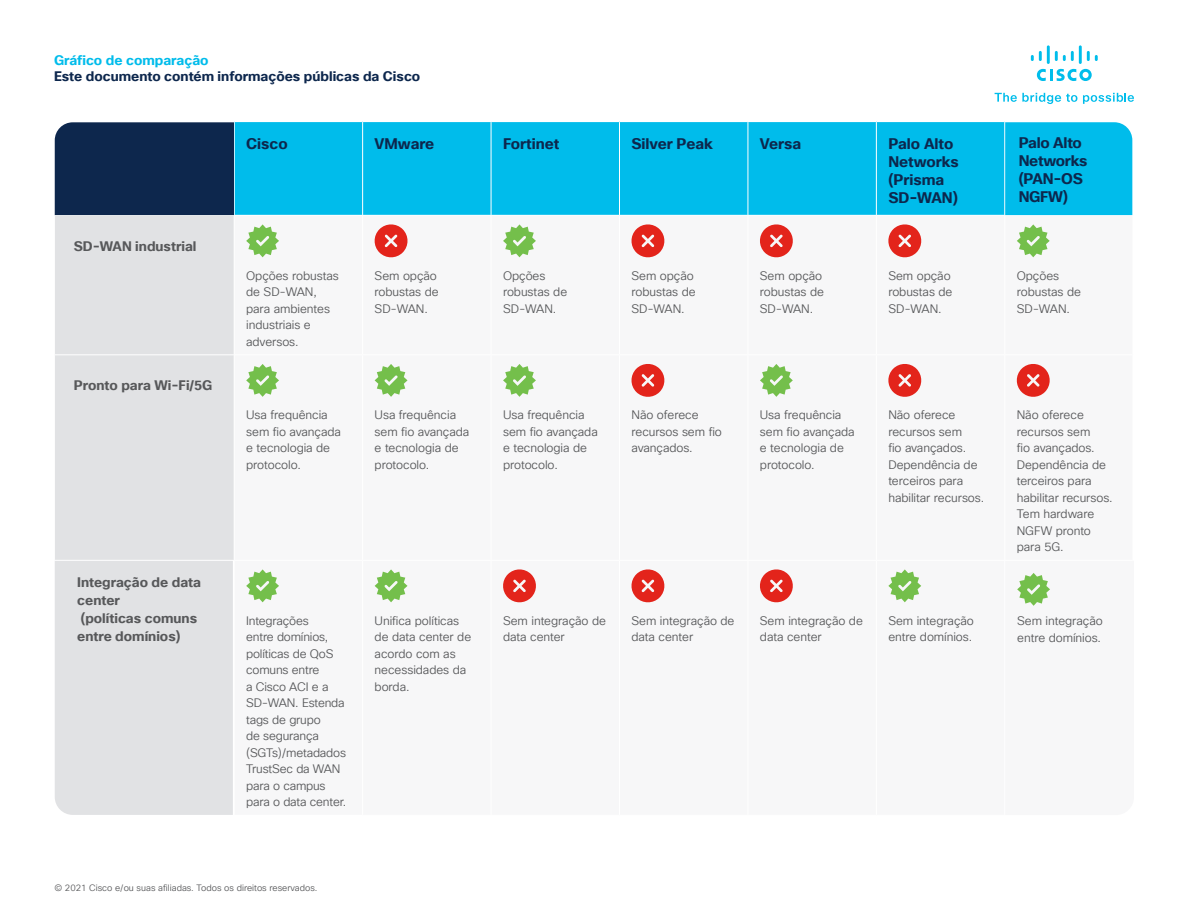
<style>
.page{position:relative;width:1188px;height:918px;background:#fff}
.page>*{position:absolute;margin:0;border:0;box-sizing:border-box;transform-origin:0 0}
.t1{font:700 15px/18px "Cisco Sans TT";color:#0d274d}
.Body{font:700 13.5px/18px "Cisco Sans TT";color:#57585a}
.t2{font:700 13.5px "Cisco Sans TT";color:#0d274d}
.t3{font:700 13.5px "Cisco Sans TT";color:#00bceb}
.Body-2{font:12px/16.5px "Cisco Sans TT Light";letter-spacing:-.005em;color:#57585a}
.t4{font:9px "Cisco Sans TT Light";color:#57585a}
</style>
<div class="page">
<svg style="left:995px;top:93px;width:82px;height:11px"></svg>
<svg style="left:1083px;top:93px;width:51px;height:11px"></svg>
<svg style="left:1037px;top:69px;width:55px;height:12px"></svg>
<svg style="left:1031px;top:51px;width:11px;height:10px"></svg>
<hr style="left:1047px;top:45px;width:3px;height:19px;background:#00bdeb">
<svg style="left:1055px;top:51px;width:19px;height:10px"></svg>
<hr style="left:1079px;top:45px;width:3px;height:19px;background:#00bdeb">
<svg style="left:1087px;top:51px;width:11px;height:10px"></svg>
<div style="left:235px;top:122px;width:769px;height:93px;background:#00bceb"></div>
<div style="left:55px;top:216px;width:179px;height:344px;background:#e1e2e4"></div>
<div style="left:234px;top:215px;width:129px;height:140px;background:#f7f7f8"></div>
<div style="left:234px;top:355px;width:129px;height:205px;background:#f7f7f8"></div>
<div style="left:234px;top:560px;width:129px;height:255px;background:#f7f7f8"></div>
<hr style="left:362px;top:122px;width:1px;height:93px;background:#fff">
<hr style="left:491px;top:122px;width:1px;height:93px;background:#fff">
<hr style="left:619px;top:122px;width:1px;height:93px;background:#fff">
<hr style="left:748px;top:122px;width:1px;height:93px;background:#fff">
<hr style="left:876px;top:122px;width:1px;height:93px;background:#fff">
<hr style="left:234px;top:215px;width:129px;height:1px;background:#fff">
<hr style="left:234px;top:216px;width:1px;height:138px;background:#fff">
<hr style="left:362px;top:216px;width:1px;height:138px;background:#fff">
<hr style="left:54px;top:354px;width:180px;height:1px;background:#fff">
<hr style="left:234px;top:354px;width:129px;height:1px;background:#fff">
<hr style="left:234px;top:355px;width:1px;height:205px;background:#fff">
<hr style="left:362px;top:355px;width:1px;height:205px;background:#fff">
<hr style="left:234px;top:560px;width:129px;height:1px;background:#fff">
<hr style="left:234px;top:561px;width:1px;height:254px;background:#fff">
<hr style="left:362px;top:561px;width:1px;height:254px;background:#fff">
<div style="left:55px;top:122px;width:179px;height:93px;background:#0d274d"></div>
<div style="left:1005px;top:122px;width:127px;height:93px;background:#00bceb"></div>
<svg style="left:246px;top:224px;width:33px;height:33px"></svg>
<svg style="left:374px;top:224px;width:34px;height:34px"></svg>
<svg style="left:503px;top:224px;width:33px;height:33px"></svg>
<svg style="left:631px;top:224px;width:34px;height:34px"></svg>
<svg style="left:759px;top:224px;width:34px;height:34px"></svg>
<svg style="left:888px;top:224px;width:34px;height:34px"></svg>
<svg style="left:1017px;top:224px;width:33px;height:33px"></svg>
<svg style="left:246px;top:364px;width:33px;height:33px"></svg>
<svg style="left:375px;top:364px;width:33px;height:33px"></svg>
<svg style="left:503px;top:364px;width:33px;height:33px"></svg>
<svg style="left:631px;top:363px;width:34px;height:34px"></svg>
<svg style="left:760px;top:364px;width:33px;height:33px"></svg>
<svg style="left:888px;top:363px;width:34px;height:34px"></svg>
<svg style="left:1016px;top:363px;width:34px;height:34px"></svg>
<div style="left:55px;top:561px;width:178px;height:254px;background:#e1e2e4"></div>
<svg style="left:246px;top:569px;width:33px;height:33px"></svg>
<svg style="left:375px;top:569px;width:33px;height:33px"></svg>
<svg style="left:503px;top:569px;width:33px;height:34px"></svg>
<svg style="left:631px;top:569px;width:34px;height:34px"></svg>
<svg style="left:759px;top:569px;width:34px;height:34px"></svg>
<svg style="left:888px;top:569px;width:33px;height:33px"></svg>
<svg style="left:1017px;top:573px;width:33px;height:33px"></svg>
<p class="t3" style="left:54px;top:51px;width:156px">Gráfico de comparação</p>
<p class="t2" style="left:54px;top:67px;width:368px">Este documento contém informações públicas da Cisco</p>
<p class="Body" style="left:74px;top:237px;width:124px">SD-WAN industrial</p>
<p class="Body" style="left:74px;top:377px;width:140px">Pronto para Wi-Fi/5G</p>
<p class="Body" style="left:77px;top:573px;width:125px">Integração de data center<br>(políticas comuns entre domínios)</p>
<p class="t1" style="left:246px;top:135px;width:43px">Cisco</p>
<p class="t1" style="left:375px;top:135px;width:61px">VMware</p>
<p class="t1" style="left:503px;top:135px;width:58px">Fortinet</p>
<p class="t1" style="left:632px;top:135px;width:83px">Silver Peak</p>
<p class="t1" style="left:760px;top:135px;width:43px">Versa</p>
<p class="t1" style="left:888px;top:135px;width:72px">Palo Alto<br>Networks (Prisma<br>SD-WAN)</p>
<p class="t1" style="left:1019px;top:134px;width:70px">Palo Alto<br>Networks (PAN-OS<br>NGFW)</p>
<p class="Body-2" style="left:246px;top:268px;width:94px">Opções robustas de SD-WAN, para ambientes industriais e adversos.</p>
<p class="Body-2" style="left:375px;top:268px;width:66px">Sem opção robustas de<br>SD-WAN.</p>
<p class="Body-2" style="left:503px;top:268px;width:66px">Opções robustas de<br>SD-WAN.</p>
<p class="Body-2" style="left:632px;top:268px;width:66px">Sem opção robustas de<br>SD-WAN.</p>
<p class="Body-2" style="left:760px;top:268px;width:66px">Sem opção robustas de<br>SD-WAN.</p>
<p class="Body-2" style="left:888px;top:268px;width:66px">Sem opção robustas de<br>SD-WAN.</p>
<p class="Body-2" style="left:1017px;top:268px;width:66px">Opções robustas de<br>SD-WAN.</p>
<p class="Body-2" style="left:246px;top:407px;width:96px">Usa frequência sem fio avançada e tecnologia de protocolo.</p>
<p class="Body-2" style="left:375px;top:407px;width:96px">Usa frequência sem fio avançada e tecnologia de protocolo.</p>
<p class="Body-2" style="left:503px;top:407px;width:96px">Usa frequência sem fio avançada e tecnologia de protocolo.</p>
<p class="Body-2" style="left:632px;top:407px;width:92px">Não oferece recursos sem fio avançados.</p>
<p class="Body-2" style="left:760px;top:407px;width:96px">Usa frequência sem fio avançada e tecnologia de protocolo.</p>
<p class="Body-2" style="left:888px;top:407px;width:97px">Não oferece recursos sem<br>fio avançados.<br>Dependência de terceiros para habilitar recursos.</p>
<p class="Body-2" style="left:1017px;top:407px;width:97px">Não oferece recursos sem<br>fio avançados.<br>Dependência de terceiros para habilitar recursos.<br>Tem hardware<br>NGFW pronto para 5G.</p>
<p class="Body-2" style="left:246px;top:613px;width:102px">Integrações<br>entre domínios, políticas de QoS comuns entre<br>a Cisco ACI e a<br>SD-WAN. Estenda tags de grupo<br>de segurança (SGTs)/metadados<br>TrustSec da WAN para o campus para o data center.</p>
<p class="Body-2" style="left:375px;top:613px;width:98px">Unifica políticas de data center de acordo com as necessidades da borda.</p>
<p class="Body-2" style="left:503px;top:613px;width:105px">Sem integração de data center</p>
<p class="Body-2" style="left:632px;top:613px;width:105px">Sem integração de data center</p>
<p class="Body-2" style="left:760px;top:613px;width:105px">Sem integração de data center</p>
<p class="Body-2" style="left:888px;top:613px;width:87px">Sem integração entre domínios.</p>
<p class="Body-2" style="left:1017px;top:613px;width:87px">Sem integração entre domínios.</p>
<p class="t4" style="left:54px;top:882px;width:265px">© 2021 Cisco e/ou suas afiliadas. Todos os direitos reservados.</p>
</div>
